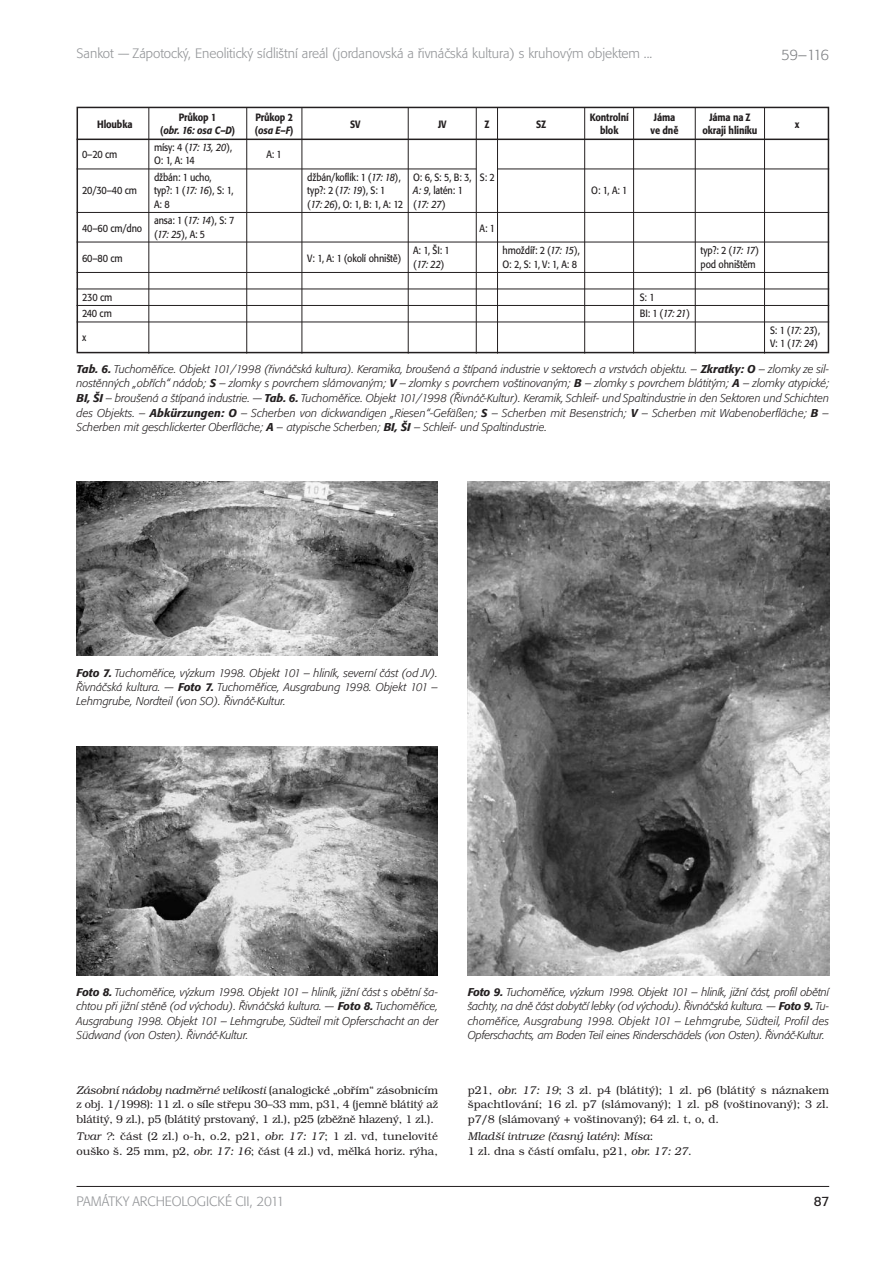
<style>
.page{position:relative;width:893px;height:1263px;background:#fff}
.page>*{position:absolute;margin:0;border:0;box-sizing:border-box;transform-origin:0 0}
.t1{font:300 15px "Formata CE";color:#808285}
.t2{font:300 13.5px "Formata CE";color:#939598}
.t3{font:13.5px "Formata CE";color:#231f20}
.t4{font:italic 300 11.25px/14.2px "Formata CE";color:#231f20;text-align:justify}
.t5{font:300 11.25px/14.2px "Bookman CE";color:#231f20;text-align:justify}
.t6{font:italic 300 11.25px/14.2px "Bookman CE";color:#231f20}
.t7{font:10.5px/16.5px "Formata CE";letter-spacing:-.015em;color:#231f20;scale:.87 1}
.t8{font:500 10.5px "Formata CE";letter-spacing:-.015em;color:#231f20;scale:.87 1}
.t9{font:italic 500 10.5px "Formata CE";letter-spacing:-.015em;color:#231f20;scale:.87 1}
.t10{font:italic 10.5px "Formata CE";color:#231f20;scale:.87 1}
.s1{font-style:normal}
.s2{font-style:italic}
.s3{font-weight:500}
</style>
<div class="page">
<hr style="left:77px;top:1186px;width:752px;height:1px;background:#231f20">
<img style="left:77px;top:481px;width:361px;height:174px">
<img style="left:77px;top:746px;width:361px;height:230px">
<img style="left:468px;top:481px;width:361px;height:495px">
<div style="left:77px;top:107px;width:752px;height:246px;border:2px solid #231f20"></div>
<hr style="left:77px;top:139px;width:752px;height:1px;background:#231f20">
<hr style="left:77px;top:169px;width:399px;height:1px;background:#231f20">
<hr style="left:77px;top:212px;width:752px;height:1px;background:#231f20">
<hr style="left:77px;top:242px;width:752px;height:1px;background:#231f20">
<hr style="left:77px;top:272px;width:752px;height:1px;background:#231f20">
<hr style="left:77px;top:289px;width:752px;height:1px;background:#231f20">
<hr style="left:77px;top:305px;width:752px;height:1px;background:#231f20">
<hr style="left:77px;top:322px;width:752px;height:1px;background:#231f20">
<hr style="left:148px;top:107px;width:1px;height:247px;background:#231f20">
<hr style="left:302px;top:107px;width:1px;height:247px;background:#231f20">
<hr style="left:408px;top:107px;width:1px;height:247px;background:#231f20">
<hr style="left:476px;top:107px;width:1px;height:247px;background:#231f20">
<hr style="left:497px;top:107px;width:1px;height:247px;background:#231f20">
<hr style="left:584px;top:107px;width:1px;height:247px;background:#231f20">
<hr style="left:633px;top:107px;width:1px;height:247px;background:#231f20">
<hr style="left:695px;top:107px;width:1px;height:247px;background:#231f20">
<hr style="left:764px;top:107px;width:1px;height:247px;background:#231f20">
<hr style="left:497px;top:169px;width:332px;height:1px;background:#231f20">
<hr style="left:246px;top:107px;width:1px;height:247px;background:#231f20">
<p class="t2" style="left:77px;top:48px;width:577px">Sankot — Zápotocký, Eneolitický sídlištní areál (jordanovská a řivnáčská kultura) s kruhovým objektem ...</p>
<h1 class="t1" style="left:781px;top:48px;width:49px">59–116</h1>
<p class="t8" style="left:97px;top:120px;width:42px">Hloubka</p>
<p class="t7" style="left:82px;top:147px;width:42px">0–20 cm</p>
<p class="t8" style="left:179px;top:113px;width:45px">Průkop 1</p>
<p class="t8" style="left:255px;top:113px;width:45px">Průkop 2</p>
<p class="t8" style="left:590px;top:113px;width:46px">Kontrolní</p>
<p class="t8" style="left:654px;top:113px;width:26px">Jáma</p>
<p class="t8" style="left:709px;top:113px;width:49px">Jáma na Z</p>
<p class="t8" style="left:350px;top:120px;width:13px">SV</p>
<p class="t8" style="left:438px;top:120px;width:11px">JV</p>
<p class="t8" style="left:484px;top:120px;width:7px">Z</p>
<p class="t8" style="left:536px;top:120px;width:13px">SZ</p>
<p class="t9" style="left:160px;top:126px;width:87px"><span class="s1">(</span>obr. 16: osa C–D<span class="s1">)</span></p>
<p class="t9" style="left:255px;top:126px;width:46px"><span class="s1">(</span>osa E–F<span class="s1">)</span></p>
<p class="t8" style="left:600px;top:126px;width:23px">blok</p>
<p class="t8" style="left:651px;top:126px;width:34px">ve dně</p>
<p class="t8" style="left:703px;top:126px;width:65px">okraji hliníku</p>
<p class="t7" style="left:154px;top:140px;width:91px">mísy: 4 (<span class="s2">17: 13, 20</span>),</p>
<p class="t7" style="left:154px;top:153px;width:68px">O: 1, A: 14 džbán: 1 ucho,</p>
<p class="t7" style="left:266px;top:147px;width:19px">A: 1</p>
<p class="t7" style="left:307px;top:170px;width:217px">džbán/koflík: 1 (<span class="s2">17: 18</span>), O: 6, S: 5, B: 3, S: 2</p>
<p class="t7" style="left:82px;top:183px;width:65px">20/30–40 cm</p>
<p class="t7" style="left:154px;top:183px;width:93px">typ?: 1 (<span class="s2">17: 16</span>), S: 1,</p>
<p class="t7" style="left:307px;top:183px;width:92px">typ?: 2 (<span class="s2">17: 19</span>), S: 1</p>
<p class="t7" style="left:413px;top:183px;width:59px"><span class="s2">A: 9</span>, latén: 1</p>
<p class="t7" style="left:591px;top:183px;width:43px">O: 1, A: 1</p>
<p class="t7" style="left:154px;top:197px;width:19px">A: 8</p>
<p class="t7" style="left:307px;top:197px;width:161px">(<span class="s2">17: 26</span>), O: 1, B: 1, A: 12 (<span class="s2">17: 27</span>)</p>
<p class="t7" style="left:82px;top:221px;width:71px">40–60 cm/dno</p>
<p class="t7" style="left:154px;top:213px;width:94px">ansa: 1 (<span class="s2">17: 14</span>), S: 7</p>
<p class="t7" style="left:480px;top:221px;width:19px">A: 1</p>
<p class="t7" style="left:154px;top:227px;width:60px">(<span class="s2">17: 25</span>), A: 5</p>
<p class="t7" style="left:82px;top:251px;width:48px">60–80 cm</p>
<p class="t7" style="left:307px;top:251px;width:110px">V: 1, A: 1 (okolí ohniště)</p>
<p class="t7" style="left:413px;top:243px;width:44px">A: 1, ŠI: 1</p>
<p class="t7" style="left:503px;top:243px;width:90px">hmoždíř: 2 (<span class="s2">17: 15</span>),</p>
<p class="t7" style="left:700px;top:243px;width:69px">typ?: 2 (<span class="s2">17: 17</span>)</p>
<p class="t10" style="left:413px;top:260px;width:37px"><span class="s1">(</span>17: 22<span class="s1">)</span></p>
<p class="t7" style="left:503px;top:257px;width:87px">O: 2, S: 1, V: 1, A: 8</p>
<p class="t7" style="left:700px;top:257px;width:65px">pod ohništěm</p>
<p class="t8" style="left:795px;top:120px;width:7px">x</p>
<p class="t7" style="left:82px;top:290px;width:36px">230 cm</p>
<p class="t7" style="left:640px;top:290px;width:19px">S: 1</p>
<p class="t7" style="left:82px;top:306px;width:36px">240 cm</p>
<p class="t7" style="left:640px;top:306px;width:59px">BI: 1 (<span class="s2">17: 21</span>)</p>
<p class="t7" style="left:82px;top:330px;width:6px">x</p>
<p class="t7" style="left:770px;top:324px;width:59px;line-height:13.5px">S: 1 (<span class="s2">17: 23</span>),<br>V: 1 (<span class="s2">17: 24</span>)</p>
<p class="t4" style="left:77px;top:362px;width:754px;line-height:14.7px"><span class="s3">Tab. 6.</span> Tuchoměřice. Objekt 101/1998 (řivnáčská kultura). Keramika, broušená a štípaná industrie v sektorech a vrstvách objektu. – <span class="s3">Zkratky: O</span> – zlomky ze sil&shy;nostěnných „obřích“ nádob; <span class="s3">S</span> – zlomky s povrchem slámovaným; <span class="s3">V</span> – zlomky s povrchem voštinovaným; <span class="s3">B</span> – zlomky s povrchem blátitým; <span class="s3">A</span> – zlomky atypické; <span class="s3">BI, ŠI</span> – broušená a štípaná industrie. — <span class="s3">Tab. 6.</span> Tuchoměřice. Objekt 101/1998 (Řivnáč-Kultur). Keramik, Schleif- und Spaltindustrie in den Sektoren und Schichten des Objekts. – <span class="s3">Abkürzungen: O</span> – Scherben von dickwandigen „Riesen“-Gefäßen; <span class="s3">S</span> – Scherben mit Besenstrich; <span class="s3">V</span> – Scherben mit Wabenoberfläche; <span class="s3">B</span> – Scherben mit geschlickerter Oberfläche; <span class="s3">A</span> – atypische Scherben; <span class="s3">BI, ŠI</span> – Schleif- und Spaltindustrie.</p>
<p class="t4" style="left:77px;top:666px;width:363px"><span class="s3">Foto 7.</span> Tuchoměřice, výzkum 1998. Objekt 101 – hliník, severní část (od JV).<br>Řivnáčská kultura. — <span class="s3">Foto 7.</span> Tuchoměřice, Ausgrabung 1998. Objekt 101 – Lehmgrube, Nordteil (von SO). Řivnáč-Kultur.</p>
<p class="t4" style="left:77px;top:986px;width:364px"><span class="s3">Foto 8.</span> Tuchoměřice, výzkum 1998. Objekt 101 – hliník, jižní část s obětní ša&shy;chtou při jižní stěně (od východu). Řivnáčská kultura. — <span class="s3">Foto 8.</span> Tuchoměřice, Ausgrabung 1998. Objekt 101 – Lehmgrube, Südteil mit Opferschacht an der Südwand (von Osten). Řivnáč-Kultur.</p>
<p class="t4" style="left:468px;top:986px;width:363px"><span class="s3">Foto 9.</span> Tuchoměřice, výzkum 1998. Objekt 101 – hliník, jižní část, profil obětní šachty, na dně část dobytčí lebky (od východu). Řivnáčská kultura. — <span class="s3">Foto 9.</span> Tu&shy;choměřice, Ausgrabung 1998. Objekt 101 – Lehmgrube, Südteil, Profil des Opferschachts, am Boden Teil eines Rinderschädels (von Osten). Řivnáč-Kultur.</p>
<p class="t5" style="left:77px;top:1084px;width:363px"><span class="s2">Zásobní nádoby nadměrné velikosti</span> (analogické „obřím“ zásobnicím z obj. 1/1998): 11 zl. o síle střepu 30–33 mm, p31, 4 (jemně blátitý až blátitý, 9 zl.), p5 (blátitý prstovaný, 1 zl.), p25 (zběžně hlazený, 1 zl.).</p>
<p class="t5" style="left:77px;top:1131px;width:363px"><span class="s2">Tvar ?</span>: část (2 zl.) o-h, o.2, p21, <span class="s2">obr. 17: 17</span>; 1 zl. vd, tunelovité ouško š. 25 mm, p2, <span class="s2">obr. 17: 16</span>; část (4 zl.) vd, mělká horiz. rýha,</p>
<p class="t2" style="left:77px;top:1195px;width:209px">PAMÁTKY ARCHEOLOGICKÉ CII, 2011</p>
<p class="t5" style="left:468px;top:1084px;width:363px">p21, <span class="s2">obr. 17: 19</span>; 3 zl. p4 (blátitý); 1 zl. p6 (blátitý s náznakem špachtlování; 16 zl. p7 (slámovaný); 1 zl. p8 (voštinovaný); 3 zl. p7/8 (slámovaný + voštinovaný); 64 zl. t, o, d.</p>
<p class="t6" style="left:468px;top:1130px;width:226px">Mladší intruze (časný latén)<span class="s1">:</span> Mísa<span class="s1">:<br>1 zl. dna s částí omfalu, p21,</span> obr. 17: 27<span class="s1">.</span></p>
<p class="t3" style="left:814px;top:1195px;width:17px">87</p>
</div>
